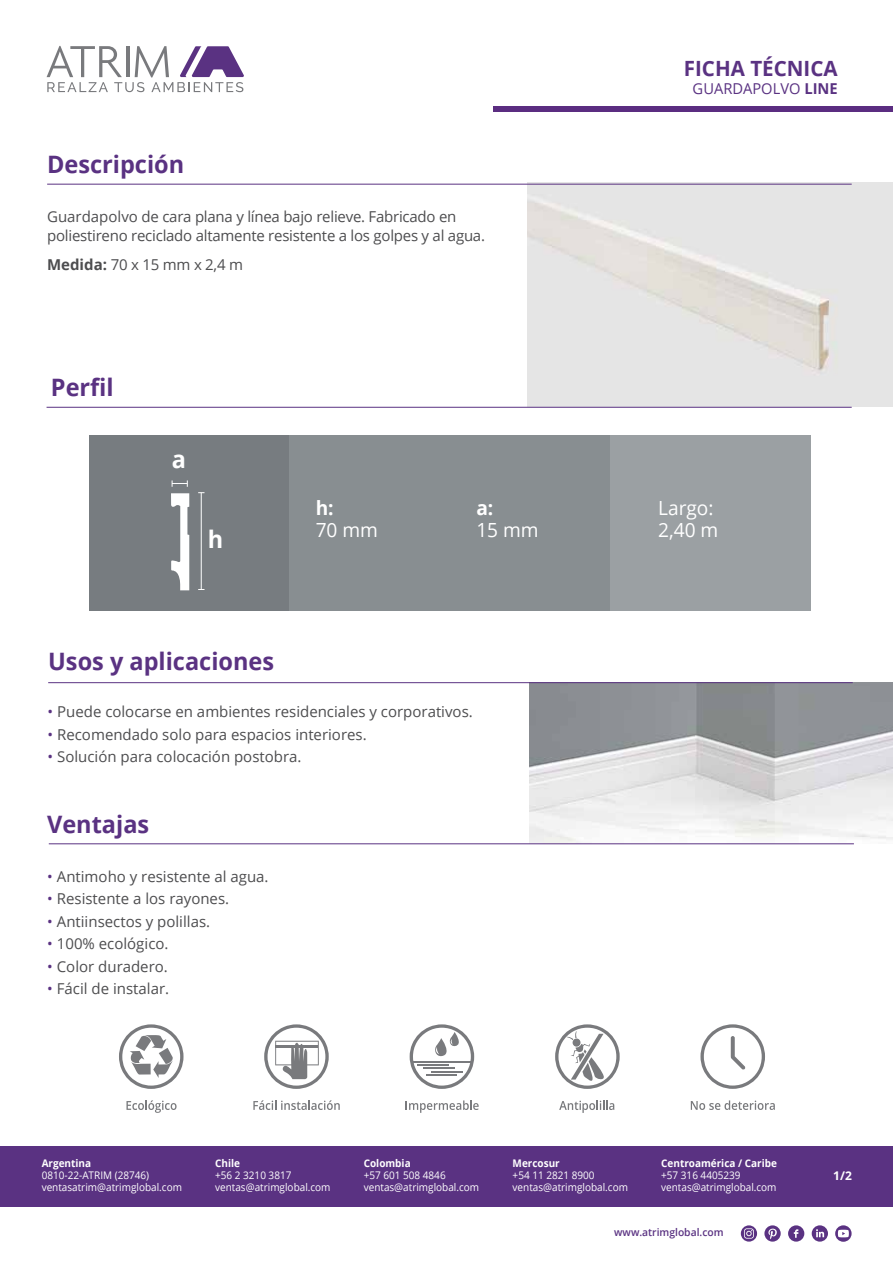
<style>
.page{position:relative;width:893px;height:1263px;background:#fff}
.page>*{position:absolute;margin:0;border:0;box-sizing:border-box;transform-origin:0 0}
.t1{font:700 24px "Open Sans";color:#5a3282}
.t2{font:700 24px "Open Sans";color:#fff}
.t3{font:700 21px "Open Sans";color:#5a3282}
.t4{font:19.5px/22.5px "Open Sans";color:#fff}
.t5{font:700 19.5px "Open Sans";color:#fff}
.t6{font:15px/19.5px "Open Sans";color:#4d4d4f}
.t7{font:15px "Open Sans";color:#5a3282}
.t8{font:700 12px "Open Sans";color:#fff}
.t9{font:10.5px/12px "Open Sans";color:#fff;scale:.95 1}
.t10{font:700 10.5px "Open Sans";color:#fff;scale:.95 1}
.t11{font:600 10.5px "Open Sans";color:#5a3282}
.s1{font-weight:700}
.s2{color:#5a3282}
</style>
<div class="page">
<div style="left:608px;top:436px;width:203px;height:175px;background:#9ba0a3"></div>
<div style="left:90px;top:436px;width:203px;height:175px;background:#777c80"></div>
<div style="left:289px;top:436px;width:321px;height:175px;background:#888e91"></div>
<img style="left:527px;top:183px;width:366px;height:224px">
<img style="left:529px;top:683px;width:364px;height:160px">
<hr style="left:47px;top:184px;width:805px;height:1px;background:#5a3282">
<hr style="left:47px;top:407px;width:805px;height:1px;background:#5a3282">
<hr style="left:49px;top:843px;width:805px;height:1px;background:#5a3282">
<hr style="left:48px;top:682px;width:805px;height:1px;background:#5a3282">
<svg style="left:47px;top:46px;width:197px;height:46px"></svg>
<div style="left:493px;top:107px;width:400px;height:5px;background:#5b2d81"></div>
<hr style="left:201px;top:493px;width:1px;height:97px;background:#fff">
<svg style="left:172px;top:480px;width:16px;height:7px"></svg>
<svg style="left:171px;top:493px;width:18px;height:97px"></svg>
<div style="left:0;top:1146px;width:892px;height:60px;background:#5a3282"></div>
<svg style="left:812px;top:1225px;width:16px;height:16px"></svg>
<svg style="left:788px;top:1225px;width:16px;height:16px"></svg>
<svg style="left:764px;top:1225px;width:17px;height:16px"></svg>
<svg style="left:741px;top:1225px;width:16px;height:16px"></svg>
<svg style="left:835px;top:1225px;width:17px;height:17px"></svg>
<svg style="left:126px;top:1100px;width:51px;height:13px"></svg>
<svg style="left:253px;top:1100px;width:87px;height:10px"></svg>
<svg style="left:406px;top:1100px;width:73px;height:13px"></svg>
<svg style="left:559px;top:1100px;width:55px;height:13px"></svg>
<svg style="left:691px;top:1100px;width:84px;height:10px"></svg>
<svg style="left:700px;top:1024px;width:65px;height:65px"></svg>
<svg style="left:555px;top:1024px;width:65px;height:65px"></svg>
<svg style="left:410px;top:1024px;width:64px;height:65px"></svg>
<svg style="left:264px;top:1024px;width:65px;height:65px"></svg>
<svg style="left:119px;top:1024px;width:65px;height:65px"></svg>
<h1 class="t1" style="left:47px;top:148px;width:139px">Descripción</h1>
<p class="t6" style="left:47px;top:206px;width:439px">Guardapolvo de cara plana y línea bajo relieve. Fabricado en poliestireno reciclado altamente resistente a los golpes y al agua.</p>
<p class="t6" style="left:47px;top:254px;width:197px"><span class="s1">Medida:</span> 70 x 15 mm x 2,4 m</p>
<h1 class="t1" style="left:51px;top:371px;width:64px">Perfil</h1>
<h1 class="t2" style="left:172px;top:442px;width:16px">a</h1>
<h1 class="t2" style="left:208px;top:523px;width:17px">h</h1>
<h1 class="t1" style="left:48px;top:645px;width:227px">Usos y aplicaciones</h1>
<h3 class="t5" style="left:316px;top:494px;width:20px">h:</h3>
<h3 class="t4" style="left:316px;top:518px;width:64px">70 mm</h3>
<h3 class="t5" style="left:476px;top:494px;width:18px">a:</h3>
<h3 class="t4" style="left:476px;top:518px;width:64px">15 mm</h3>
<p class="t6" style="left:48px;top:701px;width:427px"><span class="s2">•</span> Puede colocarse en ambientes residenciales y corporativos.</p>
<p class="t6" style="left:48px;top:724px;width:321px"><span class="s2">•</span> Recomendado solo para espacios interiores.</p>
<p class="t6" style="left:48px;top:746px;width:255px"><span class="s2">•</span> Solución para colocación postobra.</p>
<h1 class="t1" style="left:47px;top:807px;width:104px">Ventajas</h1>
<p class="t6" style="left:47px;top:866px;width:223px"><span class="s2">•</span> Antimoho y resistente al agua.</p>
<p class="t6" style="left:47px;top:888px;width:183px"><span class="s2">•</span> Resistente a los rayones.</p>
<p class="t6" style="left:47px;top:911px;width:164px"><span class="s2">•</span> Antiinsectos y polillas.</p>
<p class="t6" style="left:47px;top:933px;width:123px"><span class="s2">•</span> 100% ecológico.</p>
<p class="t6" style="left:47px;top:956px;width:122px"><span class="s2">•</span> Color duradero.</p>
<p class="t6" style="left:47px;top:978px;width:123px"><span class="s2">•</span> Fácil de instalar.</p>
<h2 class="t3" style="left:684px;top:53px;width:155px">FICHA TÉCNICA</h2>
<p class="t7" style="left:693px;top:78px;width:147px">GUARDAPOLVO <span class="s1">LINE</span></p>
<h3 class="t4" style="left:658px;top:496px;width:62px">Largo:<br>2,40 m</h3>
<p class="t10" style="left:42px;top:1156px;width:54px">Argentina</p>
<p class="t9" style="left:42px;top:1169px;width:149px">0810-22-ATRIM (28746) ventasatrim@atrimglobal.com</p>
<p class="t10" style="left:215px;top:1156px;width:28px">Chile</p>
<p class="t9" style="left:215px;top:1169px;width:123px">+56 2 3210 3817 ventas@atrimglobal.com</p>
<p class="t10" style="left:364px;top:1156px;width:51px">Colombia</p>
<p class="t9" style="left:364px;top:1169px;width:123px">+57 601 508 4846 ventas@atrimglobal.com</p>
<p class="t10" style="left:661px;top:1156px;width:123px">Centroamérica / Caribe</p>
<p class="t9" style="left:661px;top:1169px;width:123px">+57 316 4405239 ventas@atrimglobal.com</p>
<p class="t11" style="left:614px;top:1225px;width:111px">www.atrimglobal.com</p>
<p class="t10" style="left:513px;top:1156px;width:51px">Mercosur</p>
<p class="t9" style="left:513px;top:1169px;width:123px">+54 11 2821 8900 ventas@atrimglobal.com</p>
<p class="t8" style="left:833px;top:1167px;width:20px">1/2</p>
</div>
